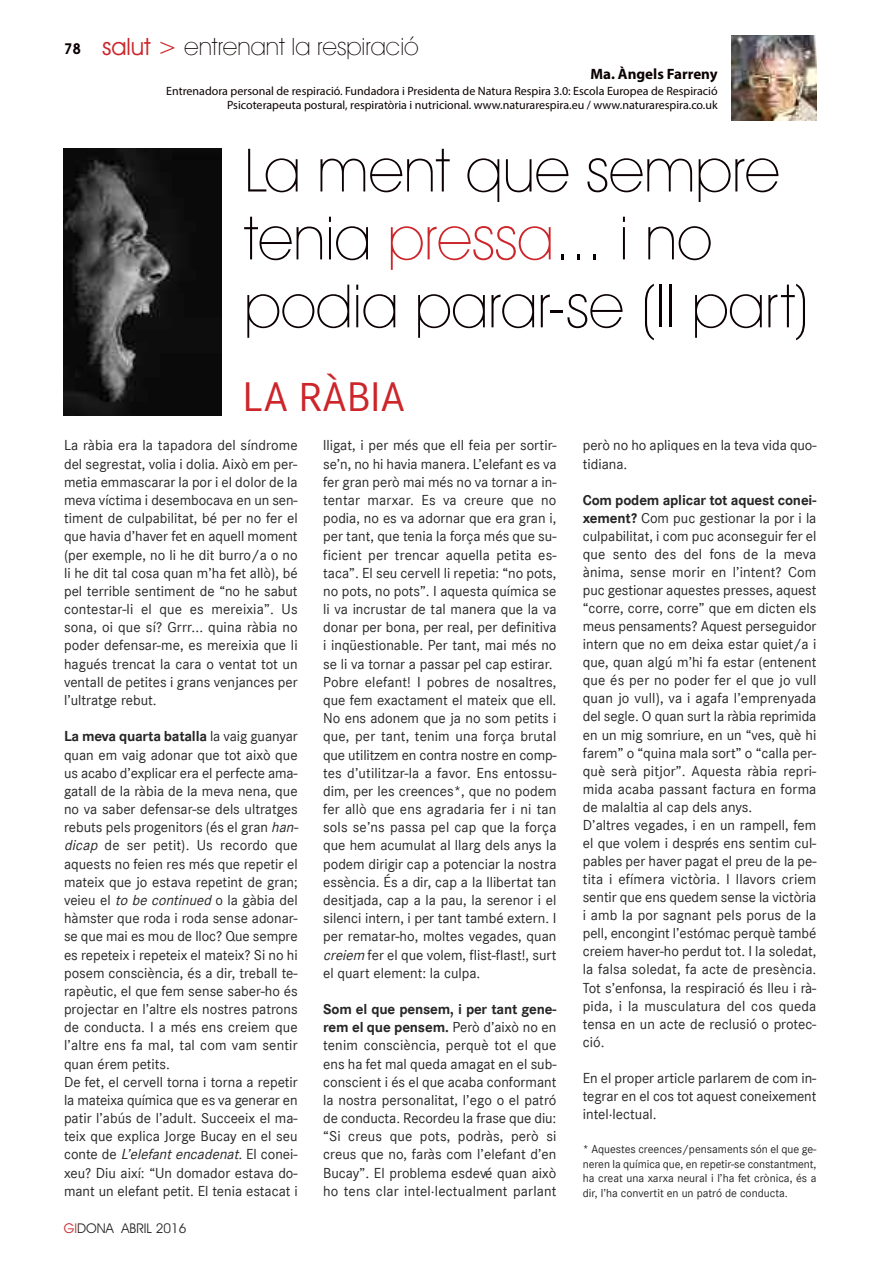
<style>
.page{position:relative;width:893px;height:1263px;background:#fff}
.page>*{position:absolute;margin:0;border:0;box-sizing:border-box;transform-origin:0 0}
.t1{font:200 60.15px/67.9px "Avant Garde IT Cby BT";color:#0b0002}
.t2{font:42.75px "Corporate S";color:#cc262b}
.t3{font:200 24px "Avant Garde IT Cby BT";color:#0b0002}
.t4{font:15px/18.1px "Corporate S";color:#272627}
.t5{font:700 15px "Myriad Pro";color:#0b0002}
.t6{font:13.5px "Avant Garde IT Cby BT";color:#272627}
.t7{font:12px/14.4px "Myriad Pro";color:#0b0002;text-align:right}
.t8{font:12px/14.4px "Corporate S";color:#272627;text-align:justify}
.s1{font-weight:600;font-size:15px}
.s2{font-weight:400;color:#cc262b}
.s3{color:#cc262b}
.s4{font-weight:700}
.s5{font-style:italic}
</style>
<div class="page">
<img style="left:731px;top:35px;width:85px;height:85px">
<img style="left:64px;top:149px;width:157px;height:267px">
<h3 class="t3" style="left:64px;top:38px;width:356px"><span class="s1">78</span> <span class="s2">salut &gt;</span> entrenant la respiració</h3>
<p class="t5" style="left:590px;top:69px;width:129px">Ma. Àngels Farreny</p>
<p class="t7" style="left:166px;top:85px;width:553px">Entrenadora personal de respiració. Fundadora i Presidenta de Natura Respira 3.0: Escola Europea de Respiració<br>Psicoterapeuta postural, respiratòria i nutricional. www.naturarespira.eu / www.naturarespira.co.uk</p>
<h1 class="t1" style="left:244px;top:141px;width:567px">La ment que sempre tenia <span class="s3">pressa</span>... i no podia parar-se (II part)</h1>
<h2 class="t2" style="left:242px;top:372px;width:164px">LA RÀBIA</h2>
<p class="t4" style="left:64px;top:436px;width:235px;text-align:justify">La ràbia era la tapadora del síndrome del segrestat, volia i dolia. Això em per&shy;metia emmascarar la por i el dolor de la meva víctima i desembocava en un sen&shy;timent de culpabilitat, bé per no fer el que havia d’haver fet en aquell moment (per exemple, no li he dit burro/a o no li he dit tal cosa quan m’ha fet allò), bé pel terrible sentiment de “no he sabut contestar-li el que es mereixia”. Us sona, oi que sí? Grrr... quina ràbia no poder defensar-me, es mereixia que li hagués trencat la cara o ventat tot un ventall de petites i grans venjances per l’ultratge rebut.</p>
<p class="t4" style="left:64px;top:727px;width:239px"><span class="s4">La meva quarta batalla</span> la vaig guanyar quan em vaig adonar que tot això que us acabo d’explicar era el perfecte ama&shy;gatall de la ràbia de la meva nena, que no va saber defensar-se dels ultratges rebuts pels progenitors (és el gran <span class="s5">han&shy;dicap</span> de ser petit). Us recordo que aquests no feien res més que repetir el mateix que jo estava repetint de gran; veieu el <span class="s5">tobecontinued</span>o la gàbia del hàmster que roda i roda sense adonar&shy;se que mai es mou de lloc? Que sempre es repeteix i repeteix el mateix? Si no hi posem consciència, és a dir, treball te&shy;rapèutic, el que fem sense saber-ho és projectar en l’altre els nostres patrons de conducta. I a més ens creiem que l’altre ens fa mal, tal com vam sentir quan érem petits.<br>De fet, el cervell torna i torna a repetir la mateixa química que es va generar en patir l’abús de l’adult. Succeeix el ma&shy;teix que explica Jorge Bucay en el seu c o n t e d e <span class="s5">L’elefant encadenat.</span> E l c o n e i - xeu? Diu així: “Un domador estava do&shy;mant un elefant petit. El tenia estacat i</p>
<p class="t6" style="left:64px;top:1223px;width:124px"><span class="s3">GI</span>DONA ABRIL 2016</p>
<p class="t4" style="left:323px;top:436px;width:235px">lligat, i per més que ell feia per sortir&shy;se’n, no hi havia manera. L’elefant es va fer gran però mai més no va tornar a in&shy;tentar marxar. Es va creure que no podia, no es va adornar que era gran i, per tant, que tenia la força més que su&shy;ficient per trencar aquella petita es&shy;taca”. El seu cervell li repetia: “no pots, no pots, no pots”. I aquesta química se li va incrustar de tal manera que la va donar per bona, per real, per definitiva i inqüestionable. Per tant, mai més no se li va tornar a passar pel cap estirar.<br>Pobre elefant! I pobres de nosaltres, que fem exactament el mateix que ell.<br>No ens adonem que ja no som petits i que, per tant, tenim una força brutal que utilitzem en contra nostre en comp&shy;tes d’utilitzar-la a favor. Ens entossu&shy;dim, per les creences*, que no podem fer allò que ens agradaria fer i ni tan sols se’ns passa pel cap que la força que hem acumulat al llarg dels anys la podem dirigir cap a potenciar la nostra essència. És a dir, cap a la llibertat tan desitjada, cap a la pau, la serenor i el silenci intern, i per tant també extern. I per rematar-ho, moltes vegades, quan <span class="s5">creiem</span>fer el que volem, flist-flast!, surt el quart element: la culpa.</p>
<p class="t4" style="left:323px;top:1000px;width:235px;text-align:justify"><span class="s4">Som el que pensem, i per tant gene&shy;rem el que pensem.</span> Però d’això no en tenim consciència, perquè tot el que ens ha fet mal queda amagat en el sub&shy;conscient i és el que acaba conformant la nostra personalitat, l’ego o el patró de conducta. Recordeu la frase que diu: “Si creus que pots, podràs, però si creus que no, faràs com l’elefant d’en Bucay”. El problema esdevé quan això ho tens clar intel·lectualment parlant</p>
<p class="t4" style="left:583px;top:436px;width:235px">però no ho apliques en la teva vida quo&shy;tidiana.</p>
<p class="t4" style="left:583px;top:490px;width:235px"><span class="s4">Com podem aplicar tot aquest conei&shy;xement?</span> Com puc gestionar la por i la culpabilitat, i com puc aconseguir fer el que sento des del fons de la meva ànima, sense morir en l’intent? Com puc gestionar aquestes presses, aquest “corre, corre, corre” que em dicten els meus pensaments? Aquest perseguidor intern que no em deixa estar quiet/a i que, quan algú m’hi fa estar (entenent que és per no poder fer el que jo vull quan jo vull), va i agafa l’emprenyada del segle. O quan surt la ràbia reprimida en un mig somriure, en un “ves, què hi farem” o “quina mala sort” o “calla per&shy;què serà pitjor”. Aquesta ràbia repri&shy;mida acaba passant factura en forma de malaltia al cap dels anys.<br>D’altres vegades, i en un rampell, fem el que volem i després ens sentim cul&shy;pables per haver pagat el preu de la pe&shy;tita i efímera victòria. I llavors criem sentir que ens quedem sense la victòria i amb la por sagnant pels porus de la pell, encongint l’estómac perquè també creiem haver-ho perdut tot. I la soledat, la falsa soledat, fa acte de presència.<br>Tot s’enfonsa, la respiració és lleu i rà&shy;pida, i la musculatura del cos queda tensa en un acte de reclusió o protec&shy;ció.</p>
<p class="t4" style="left:583px;top:1069px;width:235px;text-align:justify">En el proper article parlarem de com in&shy;tegrar en el cos tot aquest coneixement intel·lectual.</p>
<p class="t8" style="left:583px;top:1142px;width:235px">* Aquestes creences/pensaments són el que ge&shy;neren la química que, en repetir-se constantment, ha creat una xarxa neural i l’ha fet crònica, és a dir, l’ha convertit en un patró de conducta.</p>
</div>
